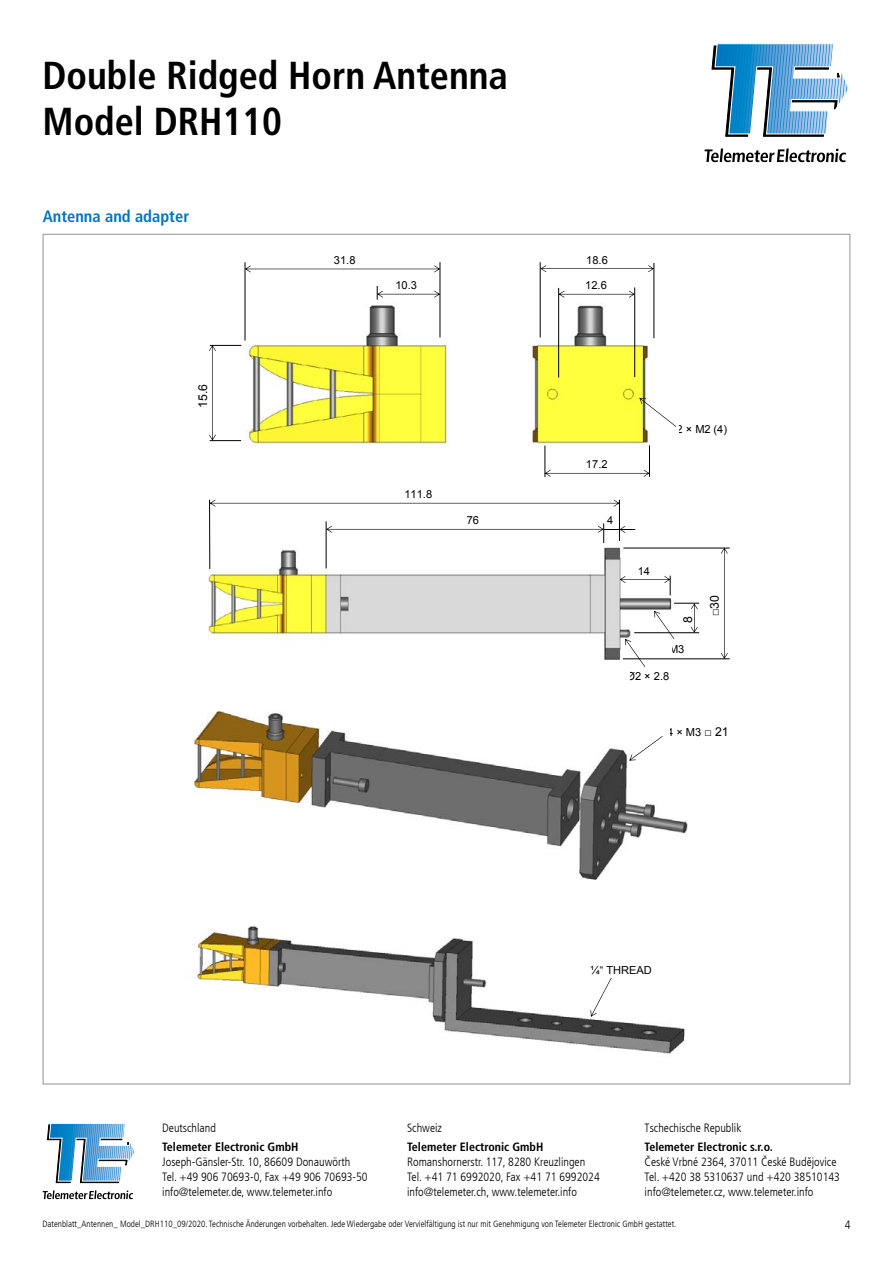
<style>
.page{position:relative;width:893px;height:1263px;background:#fff}
.page>*{position:absolute;margin:0;border:0;box-sizing:border-box;transform-origin:0 0}
.t1{font:700 condensed 39px/45.8px "Frutiger LT Com";color:#000}
.t2{font:700 condensed 16.5px "Frutiger LT Com";color:#0075bf}
.t3{font:12.3px "Arial";color:#000}
.t4{font:300 condensed 12px/15px "Frutiger LT Com";color:#000}
.t5{font:700 condensed 12px "Frutiger LT Com";color:#000}
.t6{font:11.1px "Arial";color:#000}
.t7{font:300 condensed 9px "Frutiger LT Com";color:#000}
.s1{font-weight:700}
.s2{font-size:12.3px}
</style>
<div class="page">
<svg style="left:705px;top:148px;width:141px;height:14px"></svg>
<svg style="left:712px;top:43px;width:137px;height:94px"></svg>
<svg style="left:43px;top:1190px;width:90px;height:9px"></svg>
<svg style="left:47px;top:1123px;width:88px;height:60px"></svg>
<img style="left:234px;top:291px;width:214px;height:156px">
<img style="left:528px;top:291px;width:127px;height:167px">
<img style="left:208px;top:534px;width:478px;height:133px">
<img style="left:194px;top:711px;width:494px;height:169px">
<img style="left:190px;top:926px;width:495px;height:128px">
<div style="left:672px;top:642px;width:22px;height:17px;background:#fff"></div>
<svg style="left:246px;top:266px;width:194px;height:6px"></svg>
<hr style="left:209px;top:500px;width:1px;height:69px;background:#000">
<svg style="left:541px;top:265px;width:113px;height:7px"></svg>
<hr style="left:245px;top:262px;width:1px;height:79px;background:#000">
<hr style="left:326px;top:521px;width:1px;height:47px;background:#000">
<hr style="left:623px;top:658px;width:107px;height:1px;background:#000">
<hr style="left:623px;top:548px;width:107px;height:1px;background:#000">
<hr style="left:604px;top:529px;width:31px;height:1px;background:#000">
<svg style="left:721px;top:548px;width:7px;height:111px"></svg>
<hr style="left:545px;top:446px;width:1px;height:31px;background:#000">
<hr style="left:619px;top:500px;width:1px;height:41px;background:#000">
<svg style="left:545px;top:470px;width:104px;height:7px"></svg>
<hr style="left:440px;top:262px;width:1px;height:75px;background:#000">
<hr style="left:558px;top:288px;width:1px;height:90px;background:#000">
<svg style="left:377px;top:286px;width:63px;height:14px"></svg>
<hr style="left:210px;top:345px;width:31px;height:1px;background:#000">
<hr style="left:210px;top:440px;width:31px;height:1px;background:#000">
<svg style="left:209px;top:345px;width:7px;height:95px"></svg>
<div style="left:585px;top:963px;width:76px;height:15px;background:#fff"></div>
<svg style="left:590px;top:978px;width:21px;height:39px"></svg>
<hr style="left:540px;top:262px;width:1px;height:75px;background:#000">
<hr style="left:654px;top:263px;width:1px;height:75px;background:#000">
<hr style="left:649px;top:445px;width:1px;height:32px;background:#000">
<svg style="left:559px;top:291px;width:75px;height:7px"></svg>
<hr style="left:634px;top:287px;width:1px;height:90px;background:#000">
<div style="left:573px;top:278px;width:49px;height:15px;background:#fff"></div>
<svg style="left:639px;top:398px;width:37px;height:29px"></svg>
<svg style="left:210px;top:500px;width:409px;height:7px"></svg>
<svg style="left:326px;top:523px;width:278px;height:20px"></svg>
<svg style="left:620px;top:526px;width:6px;height:7px"></svg>
<div style="left:396px;top:487px;width:49px;height:15px;background:#fff"></div>
<svg style="left:620px;top:576px;width:51px;height:19px"></svg>
<div style="left:629px;top:565px;width:33px;height:14px;background:#fff"></div>
<hr style="left:634px;top:632px;width:65px;height:1px;background:#000">
<svg style="left:654px;top:603px;width:45px;height:36px"></svg>
<svg style="left:625px;top:639px;width:20px;height:28px"></svg>
<svg style="left:629px;top:736px;width:34px;height:24px"></svg>
<div style="left:670px;top:724px;width:64px;height:17px;background:#fff"></div>
<h1 class="t1" style="left:43px;top:52px;width:467px">Double Ridged Horn Antenna<br>Model DRH110</h1>
<h2 class="t2" style="left:43px;top:206px;width:148px">Antenna and adapter</h2>
<p class="t3" style="left:195px;top:408px;width:25px;rotate:-90deg">15.6</p>
<p class="t6" style="left:334px;top:253px;width:23px">31.8</p>
<p class="t6" style="left:395px;top:278px;width:23px">10.3</p>
<p class="t6" style="left:404px;top:487px;width:29px">111.8</p>
<p class="t6" style="left:467px;top:513px;width:14px">76</p>
<p class="t6" style="left:586px;top:253px;width:23px">18.6</p>
<p class="t6" style="left:585px;top:278px;width:23px">12.6</p>
<p class="t6" style="left:586px;top:457px;width:23px">17.2</p>
<p class="t6" style="left:676px;top:422px;width:52px">2 × M2 (4)</p>
<p class="t6" style="left:607px;top:513px;width:8px">4</p>
<p class="t6" style="left:638px;top:564px;width:14px">14</p>
<p class="t3" style="left:680px;top:623px;width:8px;rotate:-90deg">8</p>
<p class="t6" style="left:669px;top:642px;width:17px">M3</p>
<p class="t6" style="left:626px;top:669px;width:44px">Ø2 × 2.8</p>
<p class="t3" style="left:706px;top:616px;width:22px;rotate:-90deg"><span class="s1">□</span>30</p>
<p class="t6" style="left:667px;top:725px;width:63px">4 × M3 <span class="s2">□ 21</span></p>
<p class="t6" style="left:590px;top:963px;width:63px">¼“ THREAD</p>
<p class="t4" style="left:407px;top:1120px;width:36px">Schweiz</p>
<p class="t5" style="left:407px;top:1140px;width:138px">Telemeter Electronic GmbH</p>
<p class="t4" style="left:407px;top:1155px;width:194px">Romanshornerstr. 117, 8280 Kreuzlingen<br>Tel. +41 71 6992020, Fax +41 71 6992024 info@telemeter.ch, www.telemeter.info</p>
<p class="t7" style="left:43px;top:1219px;width:635px">Datenblatt_Antennen_ Model_DRH110_09/2020. Technische Änderungen vorbehalten. Jede Wiedergabe oder Vervielfältigung ist nur mit Genehmigung von Telemeter Electronic GmbH gestattet.</p>
<p class="t4" style="left:845px;top:1218px;width:7px">4</p>
<p class="t4" style="left:162px;top:1120px;width:55px">Deutschland</p>
<p class="t5" style="left:162px;top:1140px;width:138px">Telemeter Electronic GmbH</p>
<p class="t4" style="left:162px;top:1155px;width:207px">Joseph-Gänsler-Str. 10, 86609 Donauwörth<br>Tel. +49 906 70693-0, Fax +49 906 70693-50 info@telemeter.de, www.telemeter.info</p>
<p class="t4" style="left:645px;top:1120px;width:98px">Tschechische Republik</p>
<p class="t5" style="left:645px;top:1140px;width:130px">Telemeter Electronic s.r.o.</p>
<p class="t4" style="left:645px;top:1155px;width:197px">České Vrbné 2364, 37011 České Budějovice<br>Tel. +420 38 5310637 und +420 38510143 info@telemeter.cz, www.telemeter.info</p>
</div>
